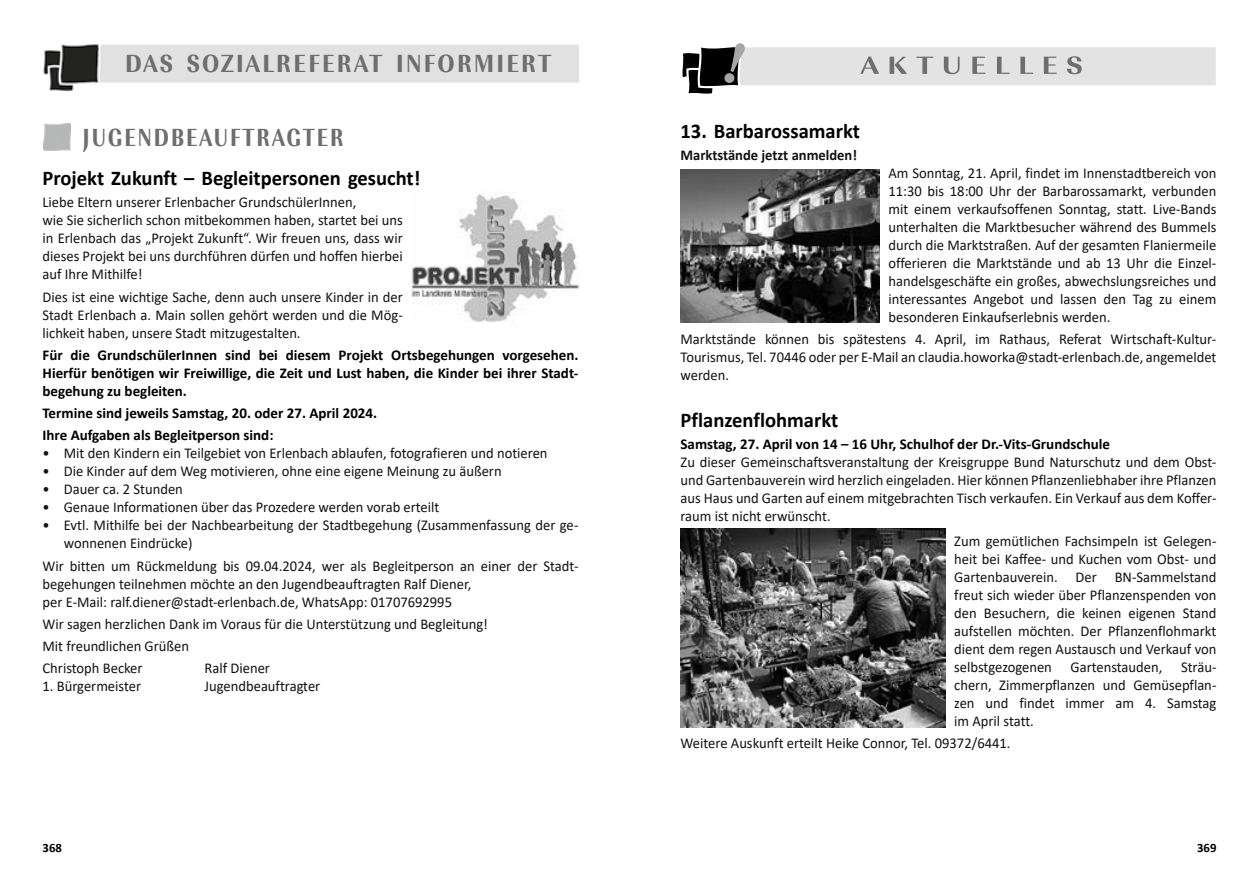
<style>
.page{position:relative;width:1259px;height:893px;background:#fff}
.page>*{position:absolute;margin:0;border:0;box-sizing:border-box;transform-origin:0 0}
.t1{font:700 expanded 25.5px "Imperial URW Ext Nar";letter-spacing:.09em;color:#6e6e6e}
.t2{font:700 expanded 25.5px "Imperial URW Ext Nar";letter-spacing:.09em;color:#6e6e6e;scale:.88 1}
.t3{font:700 21px "Calibri";color:#000}
.t4{font:15px/18px "Calibri";color:#121211;text-align:justify}
.t5{font:700 15px/18px "Calibri";color:#000;text-align:justify}
.t6{font:700 15px "Calibri";color:#121211}
.t7{font:700 12.75px "Calibri";color:#000}
</style>
<div class="page">
<svg style="left:682px;top:43px;width:533px;height:51px"></svg>
<img style="left:680px;top:169px;width:200px;height:153px">
<img style="left:680px;top:528px;width:265px;height:199px">
<img style="left:43px;top:44px;width:535px;height:47px">
<img style="left:44px;top:123px;width:27px;height:27px">
<img style="left:411px;top:194px;width:167px;height:128px">
<h1 class="t1" style="left:125px;top:48px;width:428px">DAS SOZIALREFERAT INFORMIERT</h1>
<h1 class="t2" style="left:83px;top:123px;width:297px">JUGENDBEAUFTRAGTER</h1>
<h2 class="t3" style="left:43px;top:163px;width:379px">Projekt Zukunft – Begleitpersonen gesucht!</h2>
<p class="t4" style="left:43px;top:193px;width:362px;text-align:left">Liebe Eltern unserer Erlenbacher GrundschülerInnen,<br>wie Sie sicherlich schon mitbekommen haben, startet bei uns in Erlenbach das „Projekt Zukunft“. Wir freuen uns, dass wir dieses Projekt bei uns durchführen dürfen und hoffen hierbei auf Ihre Mithilfe!</p>
<p class="t4" style="left:43px;top:287px;width:362px">Dies ist eine wichtige Sache, denn auch unsere Kinder in der Stadt Erlenbach a. Main sollen gehört werden und die Mög&shy;lichkeit haben, unsere Stadt mitzugestalten.</p>
<p class="t5" style="left:43px;top:346px;width:537px">Für die GrundschülerInnen sind bei diesem Projekt Ortsbegehungen vorgesehen.<br>Hierfür benötigen wir Freiwillige, die Zeit und Lust haben, die Kinder bei ihrer Stadt&shy;begehung zu begleiten.</p>
<p class="t5" style="left:43px;top:402px;width:336px;line-height:22.2px">Termine sind jeweils Samstag, 20. oder 27. April 2024.<br>Ihre Aufgaben als Begleitperson sind:</p>
<p class="t4" style="left:43px;top:444px;width:506px">• Mit den Kindern ein Teilgebiet von Erlenbach ablaufen, fotografieren und notieren</p>
<p class="t4" style="left:43px;top:462px;width:460px">• Die Kinder auf dem Weg motivieren, ohne eine eigene Meinung zu äußern</p>
<p class="t4" style="left:43px;top:480px;width:142px">• Dauer ca. 2 Stunden</p>
<p class="t4" style="left:43px;top:498px;width:398px">• Genaue Informationen über das Prozedere werden vorab erteilt</p>
<p class="t4" style="left:64px;top:516px;width:516px;text-indent:-21px">• Evtl. Mithilfe bei der Nachbearbeitung der Stadtbegehung (Zusammenfassung der ge&shy;wonnenen Eindrücke)</p>
<p class="t4" style="left:43px;top:556px;width:537px;text-align:left">Wir bitten um Rückmeldung bis 09.04.2024, wer als Begleitperson an einer der Stadt&shy;begehungen teilnehmen möchte an den Jugendbeauftragten Ralf Diener,<br>per E-Mail: ralf.diener@stadt-erlenbach.de, WhatsApp: 01707692995</p>
<p class="t4" style="left:43px;top:612px;width:447px;line-height:22.2px;text-align:left">Wir sagen herzlichen Dank im Voraus für die Unterstützung und Begleitung!<br>Mit freundlichen Grüßen<br>Christoph Becker</p>
<p class="t4" style="left:205px;top:659px;width:67px">Ralf Diener</p>
<p class="t4" style="left:43px;top:677px;width:100px">1. Bürgermeister</p>
<p class="t4" style="left:205px;top:677px;width:117px">Jugendbeauftragter</p>
<h2 class="t3" style="left:680px;top:116px;width:181px">13. Barbarossamarkt</h2>
<p class="t6" style="left:680px;top:144px;width:178px">Marktstände jetzt anmelden!</p>
<p class="t4" style="left:888px;top:164px;width:329px">Am Sonntag, 21. April, findet im Innenstadtbereich von 11:30 bis 18:00 Uhr der Barbarossamarkt, verbunden mit einem verkaufsoffenen Sonntag, statt. Live-Bands unterhalten die Marktbesucher während des Bummels durch die Marktstraßen. Auf der gesamten Flaniermeile offerieren die Marktstände und ab 13 Uhr die Einzel&shy;handelsgeschäfte ein großes, abwechslungsreiches und interessantes Angebot und lassen den Tag zu einem besonderen Einkaufserlebnis werden.</p>
<p class="t4" style="left:680px;top:330px;width:537px">Marktstände können bis spätestens 4. April, im Rathaus, Referat Wirtschaft-Kultur-Tourismus, Tel. 70446 oder per E-Mail an claudia.howorka@stadt-erlenbach.de, angemeldet werden.</p>
<h2 class="t3" style="left:680px;top:405px;width:159px">Pflanzenflohmarkt</h2>
<p class="t5" style="left:680px;top:435px;width:431px">Samstag, 27. April von 14 – 16 Uhr, Schulhof der Dr.-Vits-Grundschule</p>
<p class="t4" style="left:680px;top:453px;width:537px">Zu dieser Gemeinschaftsveranstaltung der Kreisgruppe Bund Naturschutz und dem Obst&shy;und Gartenbauverein wird herzlich eingeladen. Hier können Pflanzenliebhaber ihre Pflanzen aus Haus und Garten auf einem mitgebrachten Tisch verkaufen. Ein Verkauf aus dem Koffer&shy;raum ist nicht erwünscht.</p>
<p class="t4" style="left:954px;top:531px;width:264px">Zum gemütlichen Fachsimpeln ist Gelegen&shy;heit bei Kaffee- und Kuchen vom Obst- und Gartenbauverein. Der BN-Sammelstand freut sich wieder über Pflanzenspenden von den Besuchern, die keinen eigenen Stand aufstellen möchten. Der Pflanzenflohmarkt dient dem regen Austausch und Verkauf von selbstgezogenen Gartenstauden, Sträu&shy;chern, Zimmerpflanzen und Gemüsepflan&shy;zen und findet immer am 4. Samstag im April statt.</p>
<p class="t4" style="left:680px;top:733px;width:331px">Weitere Auskunft erteilt Heike Connor, Tel. 09372/6441.</p>
<p class="t7" style="left:43px;top:838px;width:21px">368</p>
<p class="t7" style="left:1197px;top:838px;width:21px">369</p>
</div>
